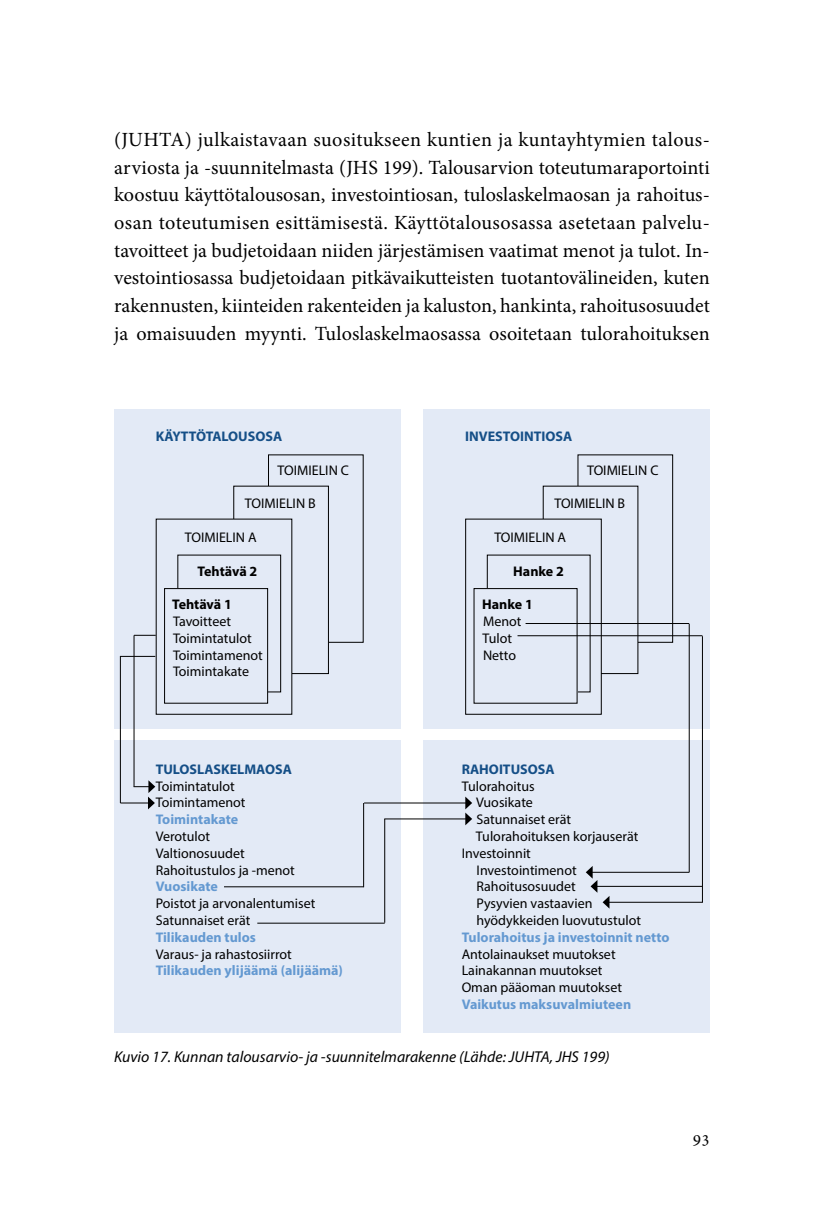
<style>
.page{position:relative;width:834px;height:1216px;background:#fff}
.page>*{position:absolute;margin:0;border:0;box-sizing:border-box;transform-origin:0 0}
.t1{font:20.12px/27.7px "Minion Pro";letter-spacing:.005em;color:#000;text-align:justify}
.t2{font:17.5px "Minion Pro";color:#000}
.t3{font:italic 15.75px "Myriad Pro";color:#000}
.t4{font:14px/16.8px "Myriad Pro";color:#000}
.t5{font:700 14px "Myriad Pro";color:#6499d1}
.t6{font:700 14px "Myriad Pro";color:#154f87}
.t7{font:700 14px "Myriad Pro";letter-spacing:-.005em;color:#000}
</style>
<div class="page">
<div style="left:423px;top:740px;width:286px;height:292px;background:#e3eaf6"></div>
<div style="left:114px;top:740px;width:286px;height:293px;background:#e3eaf6"></div>
<div style="left:114px;top:408px;width:286px;height:320px;background:#e3eaf6"></div>
<div style="left:233px;top:485px;width:96px;height:189px;border:1px solid #000"></div>
<div style="left:156px;top:519px;width:136px;height:195px;background:#e3eaf6"></div>
<div style="left:177px;top:554px;width:104px;height:138px;border:1px solid #000"></div>
<div style="left:164px;top:588px;width:103px;height:115px;background:#e3eaf6"></div>
<div style="left:164px;top:588px;width:104px;height:115px;border:1px solid #000"></div>
<div style="left:423px;top:408px;width:286px;height:320px;background:#e3eaf6"></div>
<div style="left:577px;top:454px;width:96px;height:188px;border:1px solid #000"></div>
<div style="left:543px;top:486px;width:94px;height:187px;background:#e3eaf6"></div>
<div style="left:465px;top:518px;width:136px;height:196px;border:1px solid #000"></div>
<svg style="left:134px;top:635px;width:22px;height:1px"></svg>
<hr style="left:133px;top:635px;width:1px;height:151px;background:#000">
<hr style="left:120px;top:656px;width:35px;height:1px;background:#000">
<hr style="left:120px;top:656px;width:1px;height:147px;background:#000">
<svg style="left:120px;top:780px;width:35px;height:29px"></svg>
<hr style="left:525px;top:623px;width:164px;height:1px;background:#000">
<hr style="left:688px;top:624px;width:1px;height:248px;background:#000">
<hr style="left:591px;top:871px;width:98px;height:1px;background:#000">
<hr style="left:517px;top:635px;width:185px;height:1px;background:#000">
<hr style="left:701px;top:636px;width:1px;height:266px;background:#000">
<hr style="left:608px;top:901px;width:94px;height:1px;background:#000">
<hr style="left:596px;top:885px;width:105px;height:1px;background:#000">
<svg style="left:585px;top:866px;width:24px;height:42px"></svg>
<hr style="left:224px;top:886px;width:139px;height:1px;background:#000">
<hr style="left:363px;top:803px;width:1px;height:84px;background:#000">
<hr style="left:364px;top:802px;width:102px;height:1px;background:#000">
<hr style="left:257px;top:922px;width:127px;height:1px;background:#000">
<hr style="left:384px;top:819px;width:1px;height:103px;background:#000">
<hr style="left:384px;top:818px;width:82px;height:1px;background:#000">
<svg style="left:465px;top:796px;width:7px;height:29px"></svg>
<p class="t1" style="left:114px;top:126px;width:597px">(JUHTA) julkaistavaan suositukseen kuntien ja kuntayhtymien talous&shy;arviosta ja -suunnitelmasta (JHS 199). Talousarvion toteutumaraportointi koostuu käyttötalousosan, investointiosan, tuloslaskelmaosan ja rahoitus&shy;osan toteutumisen esittämisestä. Käyttötalousosassa asetetaan palvelu&shy;tavoitteet ja budjetoidaan niiden järjestämisen vaatimat menot ja tulot. In&shy;vestointiosassa budjetoidaan pitkävaikutteisten tuotantovälineiden, kuten rakennusten, kiinteiden rakenteiden ja kaluston, hankinta, rahoitusosuudet ja omaisuuden myynti. Tuloslaskelmaosassa osoitetaan tulorahoituksen</p>
<p class="t6" style="left:156px;top:427px;width:128px">KÄYTTÖTALOUSOSA</p>
<p class="t4" style="left:277px;top:461px;width:73px">TOIMIELIN C</p>
<p class="t4" style="left:245px;top:495px;width:72px">TOIMIELIN B</p>
<p class="t4" style="left:185px;top:528px;width:73px">TOIMIELIN A</p>
<p class="t7" style="left:198px;top:561px;width:61px">Tehtävä 2</p>
<p class="t7" style="left:172px;top:595px;width:61px">Tehtävä 1</p>
<p class="t4" style="left:173px;top:612px;width:91px">Tavoitteet<br>Toimintatulot<br>Toimintamenot<br>Toimintakate</p>
<p class="t6" style="left:156px;top:759px;width:138px">TULOSLASKELMAOSA</p>
<p class="t4" style="left:156px;top:777px;width:91px">Toimintatulot<br>Toimintamenot</p>
<p class="t5" style="left:156px;top:810px;width:84px">Toimintakate</p>
<p class="t4" style="left:156px;top:827px;width:141px">Verotulot<br>Valtionosuudet<br>Rahoitustulos ja -menot</p>
<p class="t5" style="left:156px;top:877px;width:64px">Vuosikate</p>
<p class="t4" style="left:156px;top:894px;width:161px">Poistot ja arvonalentumiset<br>Satunnaiset erät</p>
<p class="t5" style="left:156px;top:927px;width:102px">Tilikauden tulos</p>
<p class="t4" style="left:156px;top:945px;width:138px">Varaus- ja rahastosiirrot</p>
<p class="t5" style="left:156px;top:961px;width:189px">Tilikauden ylijäämä (alijäämä)</p>
<p class="t6" style="left:465px;top:427px;width:108px">INVESTOINTIOSA</p>
<p class="t4" style="left:587px;top:461px;width:73px">TOIMIELIN C</p>
<p class="t4" style="left:554px;top:495px;width:72px">TOIMIELIN B</p>
<p class="t4" style="left:494px;top:528px;width:73px">TOIMIELIN A</p>
<p class="t7" style="left:513px;top:561px;width:52px">Hanke 2</p>
<p class="t7" style="left:482px;top:595px;width:52px">Hanke 1</p>
<p class="t4" style="left:482px;top:612px;width:41px">Menot<br>Tulot<br>Netto</p>
<p class="t6" style="left:461px;top:759px;width:94px">RAHOITUSOSA</p>
<p class="t4" style="left:461px;top:777px;width:74px">Tulorahoitus</p>
<p class="t4" style="left:476px;top:794px;width:58px">Vuosikate</p>
<p class="t4" style="left:476px;top:810px;width:96px">Satunnaiset erät</p>
<p class="t4" style="left:476px;top:827px;width:164px">Tulorahoituksen korjauserät</p>
<p class="t4" style="left:461px;top:844px;width:71px">Investoinnit</p>
<p class="t4" style="left:476px;top:861px;width:102px">Investointimenot</p>
<p class="t4" style="left:476px;top:878px;width:101px">Rahoitusosuudet</p>
<p class="t4" style="left:476px;top:894px;width:117px">Pysyvien vastaavien</p>
<p class="t4" style="left:476px;top:911px;width:166px">hyödykkeiden luovutustulot</p>
<p class="t5" style="left:461px;top:927px;width:209px">Tulorahoitus ja investoinnit netto</p>
<p class="t4" style="left:461px;top:945px;width:162px">Antolainaukset muutokset<br>Lainakannan muutokset<br>Oman pääoman muutokset</p>
<p class="t5" style="left:461px;top:995px;width:171px">Vaikutus maksuvalmiuteen</p>
<p class="t3" style="left:114px;top:1046px;width:497px">Kuvio 17. Kunnan talousarvio- ja -suunnitelmarakenne (Lähde: JUHTA, JHS 199)</p>
<p class="t2" style="left:692px;top:1125px;width:19px">93</p>
</div>
